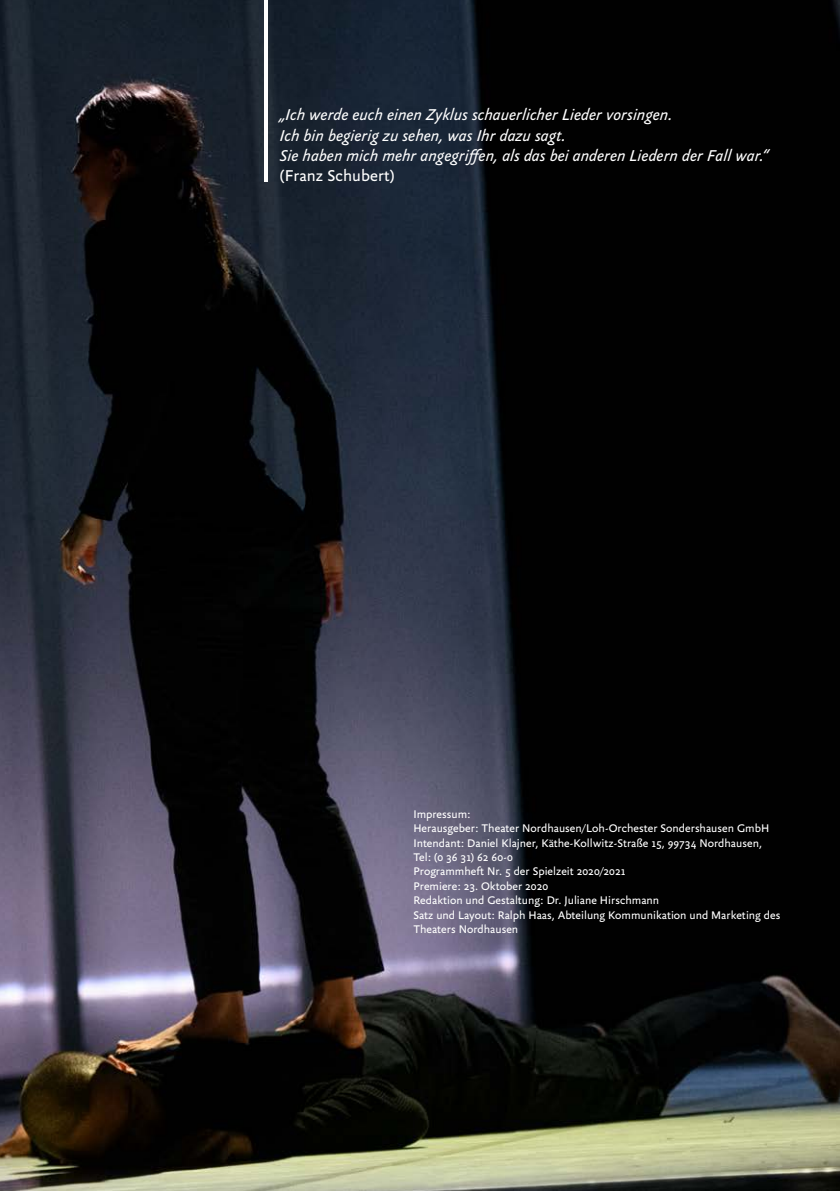
<style>
.page{position:relative;width:840px;height:1191px;background:#fff}
.page>*{position:absolute;margin:0;border:0;box-sizing:border-box;transform-origin:0 0}
.t1{font:italic 17px/20.4px "Yoga Sans OT";color:#fff}
.t2{font:17px "Yoga Sans OT";color:#fff}
.t3{font:12px/14.4px "Yoga Sans OT";color:#fff}
</style>
<div class="page">
<img style="left:0;top:0;width:839px;height:1191px">
<hr style="left:264px;top:0;width:3px;height:181px;background:#fff">
<h1 class="t1" style="left:280px;top:105px;width:489px">„Ich werde euch einen Zyklus schauerlicher Lieder vorsingen.<br>Ich bin begierig zu sehen, was Ihr dazu sagt.<br>Sie haben mich mehr angegriffen, als das bei anderen Liedern der Fall war.“</h1>
<h1 class="t2" style="left:280px;top:167px;width:116px">(Franz Schubert)</h1>
<p class="t3" style="left:413px;top:807px;width:368px">Impressum:<br>Herausgeber: Theater Nordhausen/Loh-Orchester Sondershausen GmbH Intendant: Daniel Klajner, Käthe-Kollwitz-Straße 15, 99734 Nordhausen, Tel: (0 36 31) 62 60-0<br>Programmheft Nr. 5 der Spielzeit 2020/2021<br>Premiere: 23. Oktober 2020<br>Redaktion und Gestaltung: Dr. Juliane Hirschmann<br>Satz und Layout: Ralph Haas, Abteilung Kommunikation und Marketing des Theaters Nordhausen</p>
</div>
